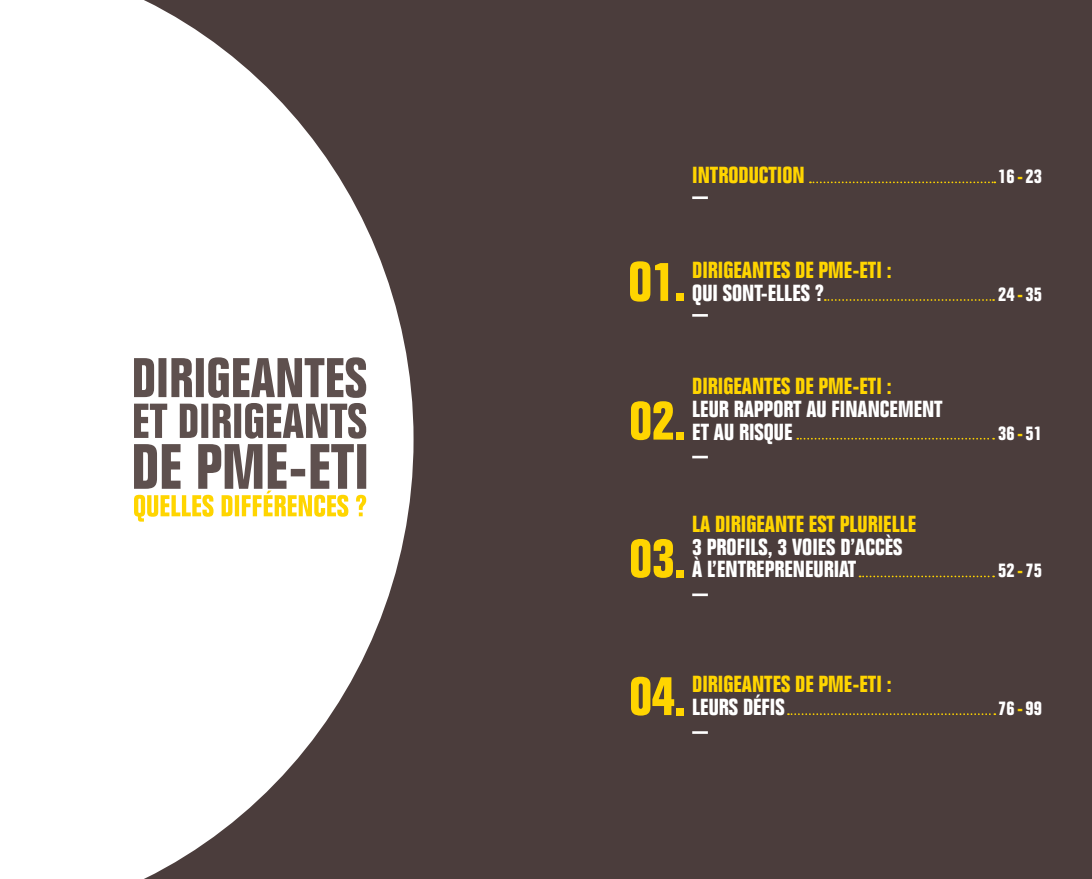
<style>
.page{position:relative;width:1092px;height:879px;background:#fff}
.page>*{position:absolute;margin:0;border:0;box-sizing:border-box;transform-origin:0 0}
.t1{font:700 condensed 54.25px "Folio";letter-spacing:-.01em;color:#ffd500}
.t2{font:700 condensed 22.75px "Folio";color:#ffd500}
.t3{font:700 condensed 22.75px/22.8px "Folio";color:#fff}
.t4{font:700 condensed 19.25px "Folio";color:#fff}
.s1{color:#ffd500}
</style>
<div class="page">
<div style="left:0;top:0;width:1091px;height:878px;background:#4b3d3c"></div>
<svg style="left:0;top:0;width:413px;height:878px;fill:#fff"></svg>
<svg style="left:797px;top:437px;width:196px;height:2px"></svg>
<hr style="left:692px;top:455px;width:15px;height:3px;background:#fff">
<svg style="left:859px;top:575px;width:134px;height:2px"></svg>
<svg style="left:692px;top:593px;width:15px;height:2px"></svg>
<svg style="left:788px;top:713px;width:207px;height:1px"></svg>
<hr style="left:692px;top:730px;width:15px;height:3px;background:#fff">
<svg style="left:824px;top:299px;width:169px;height:2px"></svg>
<svg style="left:692px;top:314px;width:15px;height:2px"></svg>
<svg style="left:809px;top:181px;width:186px;height:2px"></svg>
<hr style="left:692px;top:196px;width:15px;height:3px;background:#fff">
<svg style="left:134px;top:444px;width:232px;height:77px;background:#c8bd99"></svg>
<svg style="left:134px;top:403px;width:232px;height:35px;background:#9f9695"></svg>
<svg style="left:134px;top:357px;width:232px;height:40px;background:#99908f"></svg>
<p class="t2" style="left:692px;top:162px;width:114px">INTRODUCTION</p>
<p class="t4" style="left:998px;top:166px;width:45px">16<span class="s1">-</span>23</p>
<p class="t1" style="left:628px;top:251px;width:59px">O1.</p>
<p class="t2" style="left:692px;top:257px;width:201px">DIRIGEANTES DE PME-ETI :</p>
<p class="t3" style="left:692px;top:281px;width:133px">QUI SONT-ELLES ?</p>
<p class="t4" style="left:998px;top:283px;width:45px">24<span class="s1">-</span>35</p>
<p class="t1" style="left:629px;top:390px;width:58px">02.</p>
<p class="t2" style="left:692px;top:373px;width:201px">DIRIGEANTES DE PME-ETI :</p>
<p class="t3" style="left:692px;top:397px;width:252px">LEUR RAPPORT AU FINANCEMENT</p>
<p class="t3" style="left:692px;top:420px;width:102px">ET AU RISQUE</p>
<p class="t4" style="left:998px;top:422px;width:45px">36<span class="s1">-</span>51</p>
<p class="t1" style="left:629px;top:528px;width:58px">03.</p>
<p class="t2" style="left:692px;top:511px;width:225px">LA DIRIGEANTE EST PLURIELLE</p>
<p class="t3" style="left:692px;top:535px;width:212px">3 PROFILS, 3 VOIES D’ACCÈS<br>À L’ENTREPRENEURIAT</p>
<p class="t4" style="left:998px;top:559px;width:45px">52<span class="s1">-</span>75</p>
<p class="t1" style="left:629px;top:665px;width:58px">04.</p>
<p class="t2" style="left:692px;top:671px;width:201px">DIRIGEANTES DE PME-ETI :</p>
<p class="t3" style="left:692px;top:695px;width:94px">LEURS DÉFIS</p>
<p class="t4" style="left:998px;top:697px;width:45px">76<span class="s1">-</span>99</p>
</div>
